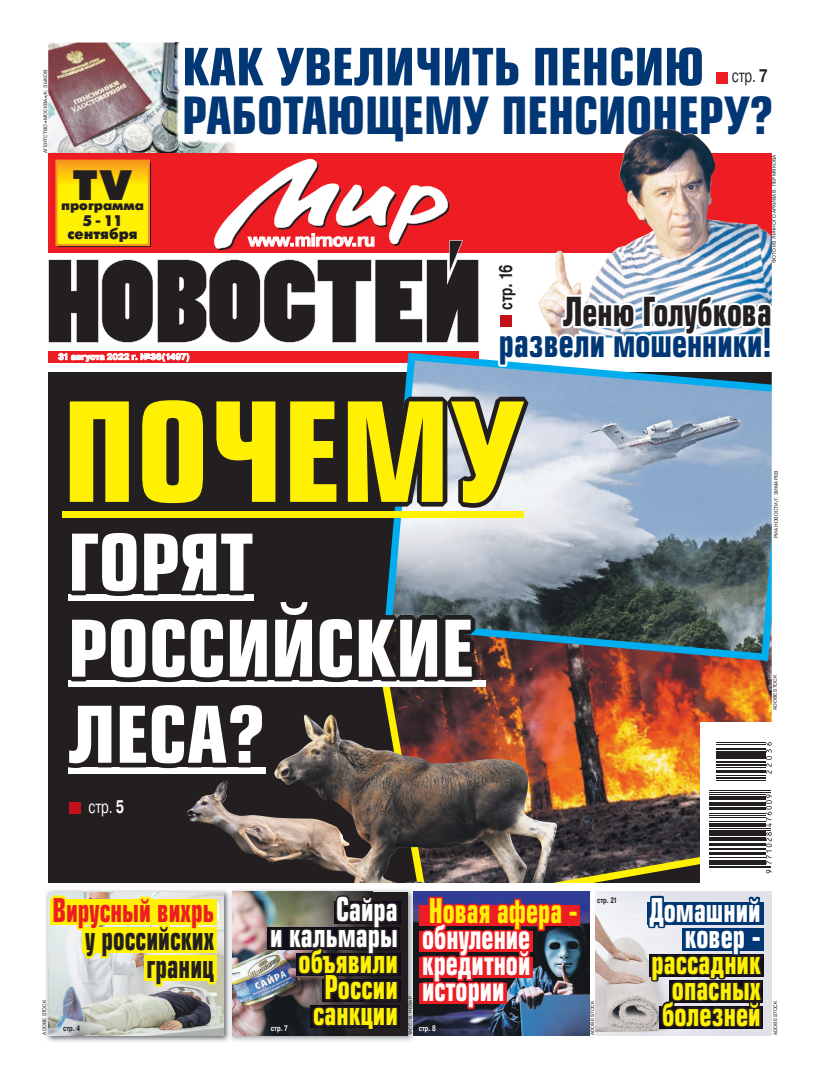
<style>
.page{position:relative;width:820px;height:1078px;background:#fff}
.page>*{position:absolute;margin:0;border:0;box-sizing:border-box;transform-origin:0 0}
.t1{font:700 134px "Europe Cond";color:#fff101}
.t2{font:700 76px/86px "Europe Cond";color:#fff}
.t3{font:700 50px/49px "Europe Cond";color:#013775}
.t4{font:42.4px "Futura Futuris X";color:#231f20}
.t5{font:700 39px/31px "Europe Cond";color:#013775;text-align:right;scale:.81 1}
.t6{font:700 33px/26px "Europe Cond";color:#fff;scale:.77 1}
.t7{font:700 32px/26px "Europe Cond";color:#fff101;text-align:right;scale:.8 1}
.t8{font:700 32px/28.3px "Europe Cond";color:#231f20;text-align:right;scale:.76 1}
.t9{font:700 18.2px "Pragmatica";color:#231f20;scale:.71 1}
.t10{font:18.2px "Pragmatica";color:#fff;scale:.71 1}
.t11{font:18.2px "Pragmatica";color:#231f20;scale:.71 1}
.t12{font:700 17.8px "Pragmatica";letter-spacing:-.03em;color:#fff}
.t13{font:15.3px/13.3px "Futura Futuris X";color:#231f20;text-align:center;scale:.9 1}
.t14{font:13.6px "Futura Futuris X";color:#231f20}
.t15{font:700 8.7px "Pragmatica";color:#fff}
.t16{font:700 8px "Pragmatica";letter-spacing:-.015em;color:#231f20;scale:.71 1}
.t17{font:700 8px "Pragmatica";letter-spacing:-.015em;color:#fff;scale:.71 1}
.t18{font:5px "Pragmatica";letter-spacing:.005em;color:#231f20}
.s1{font-family:"Europe Cond";font-weight:700}
.s2{font-weight:700}
.s3{color:#231f20}
.s4{color:#fff}
.s5{color:#ee1d23}
.s6{color:#fff101}
</style>
<div class="page">
<img style="left:46px;top:42px;width:726px;height:1000px">
<div style="left:500px;top:315px;width:11px;height:12px;background:#c4121a"></div>
<p class="t18" style="left:43px;top:153px;width:85px;rotate:-90deg">АГЕНТСТВО <span class="s1">«</span>МОСКВА<span class="s1">»</span>/К. ЗЫКОВ</p>
<p class="t3" style="left:182px;top:47px;width:592px">КАК УВЕЛИЧИТЬ ПЕНСИЮ<br>РАБОТАЮЩЕМУ ПЕНСИОНЕРУ?</p>
<p class="t11" style="left:731px;top:69px;width:52px">стр. <span class="s2">7</span></p>
<p class="t4" style="left:73px;top:168px;width:60px">TV</p>
<p class="t13" style="left:68px;top:215px;width:79px">5 - 11 сентября</p>
<p class="t14" style="left:61px;top:199px;width:85px">программа</p>
<p class="t15" style="left:58px;top:353px;width:133px">31 августа 2022 г. №36(1497)</p>
<p class="t12" style="left:248px;top:234px;width:128px">www.mirnov.ru</p>
<p class="t18" style="left:771px;top:263px;width:110px;rotate:-90deg">ФОТО ИЗ ЛИЧНОГО АРХИВА В. ПЕРМЯКОВА</p>
<p class="t9" style="left:499px;top:310px;width:66px;rotate:-90deg">стр. 16</p>
<p class="t5" style="left:498px;top:299px;width:338px"><span class="s3">Леню Голубкова </span>развели мошенники!</p>
<p class="t1" style="left:62px;top:399px;width:463px">ПОЧЕМУ</p>
<p class="t2" style="left:68px;top:526px;width:407px">ГОРЯТ<br>РОССИЙСКИЕ<br>ЛЕСА?</p>
<p class="t18" style="left:773px;top:538px;width:69px;rotate:-90deg">РИА НОВОСТИ/Г. ЗИМАРЕВ</p>
<p class="t18" style="left:772px;top:709px;width:36px;rotate:-90deg">ADOBE STOCK</p>
<p class="t10" style="left:88px;top:799px;width:52px">стр. <span class="s2">5</span></p>
<p class="t7" style="left:270px;top:898px;width:161px"><span class="s4">Сайра<br>и кальмары </span>объявили<br>России санкции</p>
<p class="t16" style="left:597px;top:897px;width:30px">стр. 21</p>
<p class="t8" style="left:52px;top:898px;width:214px"><span class="s5">Вирусный вихрь </span>у российских границ</p>
<p class="t7" style="left:649px;top:899px;width:140px"><span class="s4">Домашний ковер - </span>рассадник опасных</p>
<p class="t16" style="left:63px;top:1025px;width:25px">стр. 4</p>
<p class="t17" style="left:271px;top:1025px;width:25px">стр. 7</p>
<p class="t6" style="left:422px;top:900px;width:203px"><span class="s6">Новая афера - </span>обнуление кредитной истории</p>
<p class="t18" style="left:408px;top:1035px;width:41px;rotate:-90deg">ТАСС/ В. НЕВАР</p>
<p class="t18" style="left:42px;top:1034px;width:36px;rotate:-90deg">ADOBE STOCK</p>
<p class="t18" style="left:590px;top:1035px;width:36px;rotate:-90deg">ADOBE STOCK</p>
<p class="t18" style="left:773px;top:1035px;width:36px;rotate:-90deg">ADOBE STOCK</p>
<p class="t7" style="left:661px;top:1003px;width:125px">болезней</p>
<p class="t17" style="left:418px;top:1025px;width:25px">стр. 8</p>
</div>
